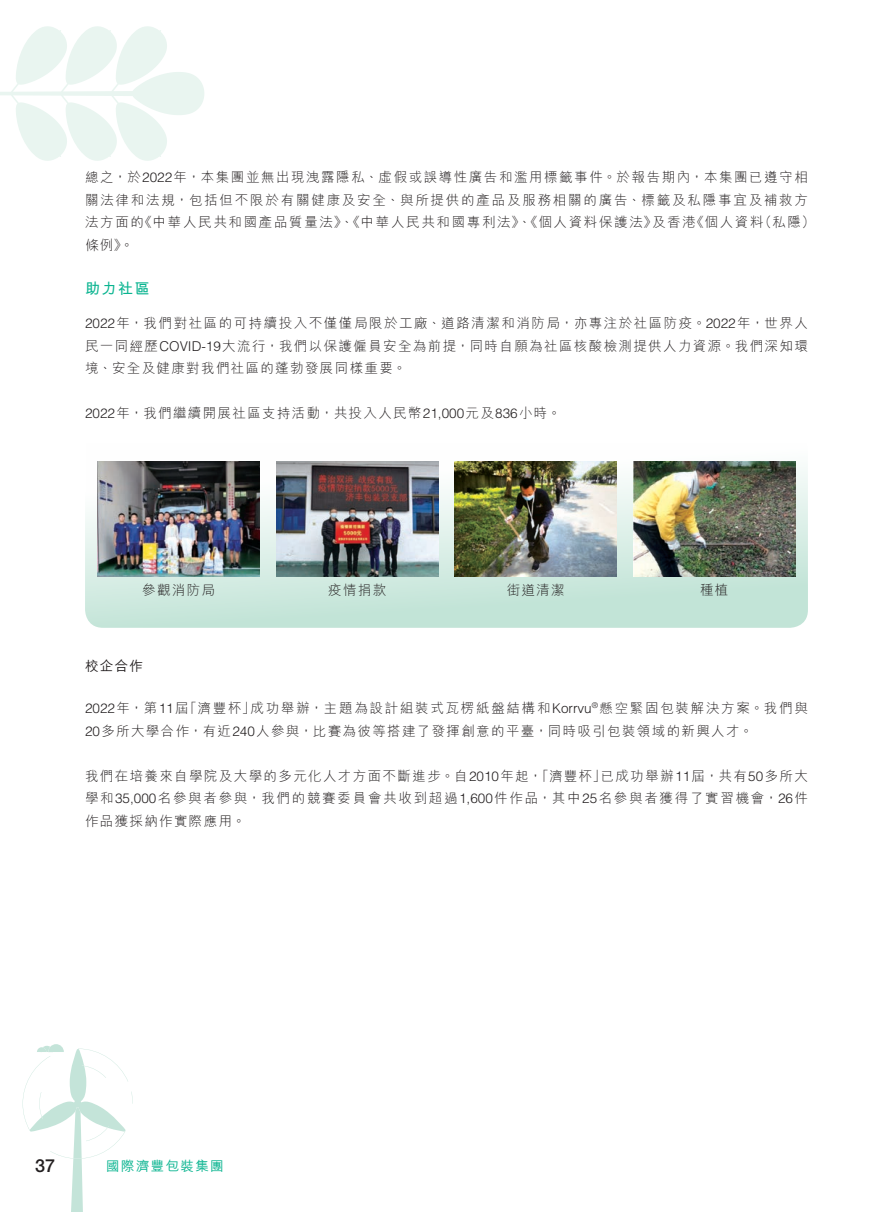
<style>
.page{position:relative;width:893px;height:1212px;background:#fff}
.page>*{position:absolute;margin:0;border:0;box-sizing:border-box;transform-origin:0 0}
.t1{font:500 18px "Helvetica Neue LT Std";color:#231f20}
.t2{font:700 15px "M Hei HK";color:#0ab490}
.t3{font:300 13.5px/22.5px "M Hei HK";letter-spacing:.115em;color:#231f20}
.t4{font:300 13.5px "M Hei HK";letter-spacing:.135em;color:#231f20}
.t5{font:300 13.5px "Helvetica LT Std";color:#231f20}
.t6{font:500 13.5px "M Hei HK";letter-spacing:.1em;color:#0ab490}
.t7{font:500 13.5px "M Hei HK";color:#231f20}
.t8{font:300 7.8px "Helvetica LT Std";color:#231f20}
.s1{font-family:"Helvetica LT Std"}
.s2{font-family:"M Hei HK"}
</style>
<div class="page">
<svg style="left:23px;top:1044px;width:110px;height:168px"></svg>
<svg style="left:0;top:26px;width:204px;height:135px"></svg>
<svg style="left:85px;top:461px;width:723px;height:167px;background:#cee9de"></svg>
<img style="left:98px;top:461px;width:161px;height:116px">
<img style="left:276px;top:461px;width:162px;height:116px">
<img style="left:455px;top:461px;width:161px;height:116px">
<img style="left:633px;top:461px;width:162px;height:116px">
<p class="t3" style="left:85px;top:166px;width:724px">總之，於<span class="s1">2022</span>年，本集團並無出現洩露隱私、虛假或誤導性廣告和濫用標籤事件。於報告期內，本集團已遵守相</p>
<p class="t4" style="left:85px;top:193px;width:724px">關法律和法規，包括但不限於有關健康及安全、與所提供的產品及服務相關的廣告、標籤及私隱事宜及補救方</p>
<p class="t3" style="left:758px;top:211px;width:58px">（私隱(</p>
<p class="t3" style="left:139px;top:211px;width:519px">《中華人民共和國產品質量法》、《中華人民共和國專利法》、《個人資料保護法》</p>
<p class="t3" style="left:691px;top:211px;width:74px">《個人資料</p>
<p class="t3" style="left:85px;top:211px;width:60px">法方面的條例。《</p>
<p class="t2" style="left:85px;top:278px;width:66px">助力社區</p>
<p class="t3" style="left:85px;top:312px;width:724px;text-align:justify"><span class="s1">2022</span>年，我們對社區的可持續投入不僅僅局限於工廠、道路清潔和消防局，亦專注於社區防疫。<span class="s1">2022</span>年，世界人民一同經歷<span class="s1">COVID-19</span>大流行，我們以保護僱員安全為前提，同時自願為社區核酸檢測提供人力資源。我們深知環境、安全及健康對我們社區的蓬勃發展同樣重要。</p>
<p class="t3" style="left:85px;top:402px;width:477px"><span class="s1">2022</span>年，我們繼續開展社區支持活動，共投入人民幣<span class="s1">21,000</span>元及<span class="s1">836</span>小時。</p>
<p class="t3" style="left:652px;top:211px;width:45px">及香港</p>
<p class="t3" style="left:142px;top:579px;width:74px">參觀消防局</p>
<p class="t7" style="left:85px;top:656px;width:60px">校企合作</p>
<p class="t3" style="left:328px;top:579px;width:60px">疫情捐款</p>
<p class="t3" style="left:507px;top:579px;width:60px">街道清潔</p>
<p class="t3" style="left:700px;top:579px;width:30px">種植</p>
<p class="t3" style="left:251px;top:697px;width:342px">成功舉辦，主題為設計組裝式瓦楞紙盤結構和<span class="s1">Korrvu</span></p>
<p class="t5" style="left:85px;top:700px;width:105px">2022<span class="s2">年，第</span>11<span class="s2">屆</span></p>
<p class="t3" style="left:85px;top:719px;width:669px"><span class="s1">20</span>多所大學合作，有近<span class="s1">240</span>人參與，比賽為彼等搭建了發揮創意的平臺，同時吸引包裝領域的新興人才。</p>
<p class="t3" style="left:601px;top:764px;width:209px">已成功舉辦<span class="s1">11</span>屆，共有<span class="s1">50</span>多所大</p>
<p class="t3" style="left:599px;top:697px;width:210px">懸空緊固包裝解決方案。我們與</p>
<p class="t3" style="left:184px;top:697px;width:73px">「濟豐杯」</p>
<p class="t8" style="left:592px;top:700px;width:8px">®</p>
<p class="t3" style="left:85px;top:764px;width:724px">我們在培養來自學院及大學的多元化人才方面不斷進步。自<span class="s1">2010</span>年起「，濟豐杯」<br>學和<span class="s1">35,000</span>名參與者參與，我們的競賽委員會共收到超過<span class="s1">1,600</span>件作品，其中<span class="s1">25</span>名參與者獲得了實習機會，<span class="s1">26</span>件作品獲採納作實際應用。</p>
<h1 class="t1" style="left:35px;top:1154px;width:22px">37</h1>
<p class="t6" style="left:106px;top:1156px;width:119px">國際濟豐包裝集團</p>
</div>
